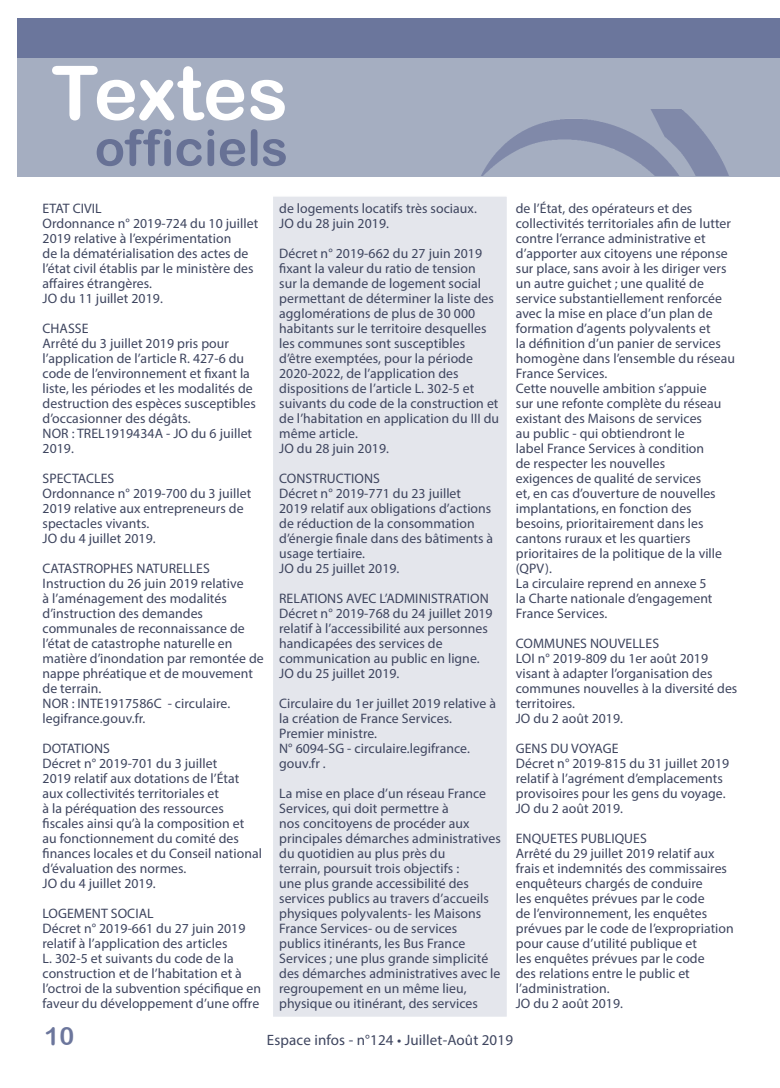
<style>
.page{position:relative;width:780px;height:1088px;background:#fff}
.page>*{position:absolute;margin:0;border:0;box-sizing:border-box;transform-origin:0 0}
.t1{font:75px "Arial Rounded MT Bold";color:#fff}
.t2{font:50px "Arial Rounded MT Bold";color:#677195}
.t3{font:25px "Arial Rounded MT Bold";color:#6c769c}
.t4{font:15px "Myriad Pro";letter-spacing:.01em;color:#3e455f}
._1_2_3{font:13.75px/15px "Myriad Pro";letter-spacing:.005em;color:#3e455f}
.Questions_Réponses_t{font:13.75px/15px "Myriad Pro";letter-spacing:.005em;color:#3e455f}
</style>
<div class="page">
<div style="left:272px;top:195px;width:236px;height:823px;background:#e4e6ec;border:1px solid #fff"></div>
<div style="left:18px;top:57px;width:762px;height:120px;background:#a5aec1"></div>
<div style="left:18px;top:18px;width:762px;height:39px;background:#6b769c"></div>
<img style="left:481px;top:110px;width:248px;height:66px">
<p class="t1" style="left:51px;top:49px;width:238px">Textes</p>
<p class="t2" style="left:95px;top:118px;width:195px">officiels</p>
<p class="Questions_Réponses_t" style="left:43px;top:200px;width:61px">ETAT CIVIL</p>
<p class="Questions_Réponses_t" style="left:43px;top:215px;width:217px">Ordonnance n° 2019-724 du 10 juillet 2019 relative à l’expérimentation<br>de la dématérialisation des actes de l’état civil établis par le ministère des affaires étrangères.</p>
<p class="Questions_Réponses_t" style="left:43px;top:290px;width:122px">JO du 11 juillet 2019.</p>
<p class="Questions_Réponses_t" style="left:43px;top:320px;width:48px">CHASSE</p>
<p class="Questions_Réponses_t" style="left:43px;top:335px;width:215px">Arrêté du 3 juillet 2019 pris pour l’application de l’article R. 427-6 du code de l’environnement et fixant la liste, les périodes et les modalités de destruction des espèces susceptibles d’occasionner des dégâts.</p>
<p class="Questions_Réponses_t" style="left:43px;top:425px;width:211px">NOR : TREL1919434A - JO du 6 juillet<br>2019.</p>
<p class="Questions_Réponses_t" style="left:43px;top:470px;width:73px">SPECTACLES</p>
<p class="Questions_Réponses_t" style="left:43px;top:485px;width:210px">Ordonnance n° 2019-700 du 3 juillet<br>2019 relative aux entrepreneurs de spectacles vivants.</p>
<p class="Questions_Réponses_t" style="left:43px;top:530px;width:115px">JO du 4 juillet 2019.</p>
<p class="Questions_Réponses_t" style="left:43px;top:560px;width:169px">CATASTROPHES NATURELLES</p>
<p class="Questions_Réponses_t" style="left:43px;top:575px;width:223px">Instruction du 26 juin 2019 relative<br>à l’aménagement des modalités d’instruction des demandes communales de reconnaissance de l’état de catastrophe naturelle en matière d’inondation par remontée de nappe phréatique et de mouvement de terrain.</p>
<p class="Questions_Réponses_t" style="left:43px;top:695px;width:189px">NOR : INTE1917586C - circulaire. legifrance.gouv.fr.</p>
<p class="Questions_Réponses_t" style="left:43px;top:740px;width:69px">DOTATIONS</p>
<p class="Questions_Réponses_t" style="left:43px;top:755px;width:221px">Décret n° 2019-701 du 3 juillet<br>2019 relatif aux dotations de l’État aux collectivités territoriales et<br>à la péréquation des ressources fiscales ainsi qu’à la composition et au fonctionnement du comité des finances locales et du Conseil national d’évaluation des normes.</p>
<p class="Questions_Réponses_t" style="left:43px;top:875px;width:115px">JO du 4 juillet 2019.</p>
<p class="Questions_Réponses_t" style="left:43px;top:905px;width:113px">LOGEMENT SOCIAL</p>
<p class="Questions_Réponses_t" style="left:43px;top:920px;width:220px">Décret n° 2019-661 du 27 juin 2019 relatif à l’application des articles<br>L. 302-5 et suivants du code de la construction et de l’habitation et à l’octroi de la subvention spécifique en faveur du développement d’une offre</p>
<p class="Questions_Réponses_t" style="left:279px;top:200px;width:199px">de logements locatifs très sociaux.</p>
<p class="Questions_Réponses_t" style="left:279px;top:215px;width:111px">JO du 28 juin 2019.</p>
<p class="Questions_Réponses_t" style="left:279px;top:245px;width:221px">Décret n° 2019-662 du 27 juin 2019 fixant la valeur du ratio de tension<br>sur la demande de logement social permettant de déterminer la liste des agglomérations de plus de 30 000 habitants sur le territoire desquelles les communes sont susceptibles d’être exemptées, pour la période 2020-2022, de l’application des dispositions de l’article L. 302-5 et suivants du code de la construction et de l’habitation en application du III du même article.</p>
<p class="Questions_Réponses_t" style="left:279px;top:440px;width:111px">JO du 28 juin 2019.</p>
<p class="_1_2_3" style="left:279px;top:470px;width:102px">CONSTRUCTIONS</p>
<p class="_1_2_3" style="left:279px;top:485px;width:215px">Décret n° 2019-771 du 23 juillet<br>2019 relatif aux obligations d’actions de réduction de la consommation d’énergie finale dans des bâtiments à usage tertiaire.</p>
<p class="_1_2_3" style="left:279px;top:560px;width:122px">JO du 25 juillet 2019.</p>
<p class="_1_2_3" style="left:279px;top:590px;width:211px">RELATIONS AVEC L’ADMINISTRATION</p>
<p class="_1_2_3" style="left:279px;top:605px;width:215px">Décret n° 2019-768 du 24 juillet 2019 relatif à l’accessibilité aux personnes handicapées des services de communication au public en ligne.</p>
<p class="_1_2_3" style="left:279px;top:665px;width:122px">JO du 25 juillet 2019.</p>
<p class="_1_2_3" style="left:279px;top:695px;width:218px">Circulaire du 1er juillet 2019 relative à la création de France Services.</p>
<p class="_1_2_3" style="left:279px;top:725px;width:99px">Premier ministre.</p>
<p class="_1_2_3" style="left:279px;top:740px;width:192px">N° 6094-SG - circulaire.legifrance. gouv.fr .</p>
<p class="_1_2_3" style="left:279px;top:785px;width:223px">La mise en place d’un réseau France Services, qui doit permettre à<br>nos concitoyens de procéder aux principales démarches administratives du quotidien au plus près du<br>terrain, poursuit trois objectifs :<br>une plus grande accessibilité des services publics au travers d’accueils physiques polyvalents- les Maisons France Services- ou de services publics itinérants, les Bus France Services ; une plus grande simplicité des démarches administratives avec le regroupement en un même lieu,</p>
<p class="_1_2_3" style="left:279px;top:995px;width:200px">physique ou itinérant, des services</p>
<p class="_1_2_3" style="left:516px;top:200px;width:217px">de l’État, des opérateurs et des collectivités territoriales afin de lutter contre l’errance administrative et d’apporter aux citoyens une réponse sur place, sans avoir à les diriger vers</p>
<p class="_1_2_3" style="left:516px;top:275px;width:221px">un autre guichet ; une qualité de service substantiellement renforcée avec la mise en place d’un plan de formation d’agents polyvalents et<br>la définition d’un panier de services homogène dans l’ensemble du réseau<br>France Services.</p>
<p class="_1_2_3" style="left:516px;top:380px;width:208px">Cette nouvelle ambition s’appuie sur une refonte complète du réseau existant des Maisons de services<br>au public - qui obtiendront le<br>label France Services à condition de respecter les nouvelles exigences de qualité de services<br>et, en cas d’ouverture de nouvelles implantations, en fonction des besoins, prioritairement dans les cantons ruraux et les quartiers prioritaires de la politique de la ville (QPV).</p>
<p class="_1_2_3" style="left:516px;top:575px;width:198px">La circulaire reprend en annexe 5 la Charte nationale d’engagement<br>France Services.</p>
<p class="_1_2_3" style="left:516px;top:635px;width:145px">COMMUNES NOUVELLES</p>
<p class="_1_2_3" style="left:516px;top:650px;width:223px">LOI n° 2019-809 du 1er août 2019 visant à adapter l’organisation des communes nouvelles à la diversité des territoires.</p>
<p class="_1_2_3" style="left:516px;top:710px;width:109px">JO du 2 août 2019.</p>
<p class="_1_2_3" style="left:516px;top:740px;width:104px">GENS DU VOYAGE</p>
<p class="_1_2_3" style="left:516px;top:755px;width:215px">Décret n° 2019-815 du 31 juillet 2019 relatif à l’agrément d’emplacements provisoires pour les gens du voyage.<br>JO du 2 août 2019.</p>
<p class="_1_2_3" style="left:516px;top:830px;width:132px">ENQUETES PUBLIQUES</p>
<p class="_1_2_3" style="left:516px;top:845px;width:219px">Arrêté du 29 juillet 2019 relatif aux frais et indemnités des commissaires enquêteurs chargés de conduire<br>les enquêtes prévues par le code<br>de l’environnement, les enquêtes prévues par le code de l’expropriation pour cause d’utilité publique et<br>les enquêtes prévues par le code<br>des relations entre le public et l’administration.</p>
<p class="_1_2_3" style="left:516px;top:995px;width:109px">JO du 2 août 2019.</p>
<p class="t3" style="left:44px;top:1022px;width:31px">10</p>
<p class="t4" style="left:267px;top:1031px;width:247px">Espace infos - n°124 • Juillet-Août 2019</p>
</div>
